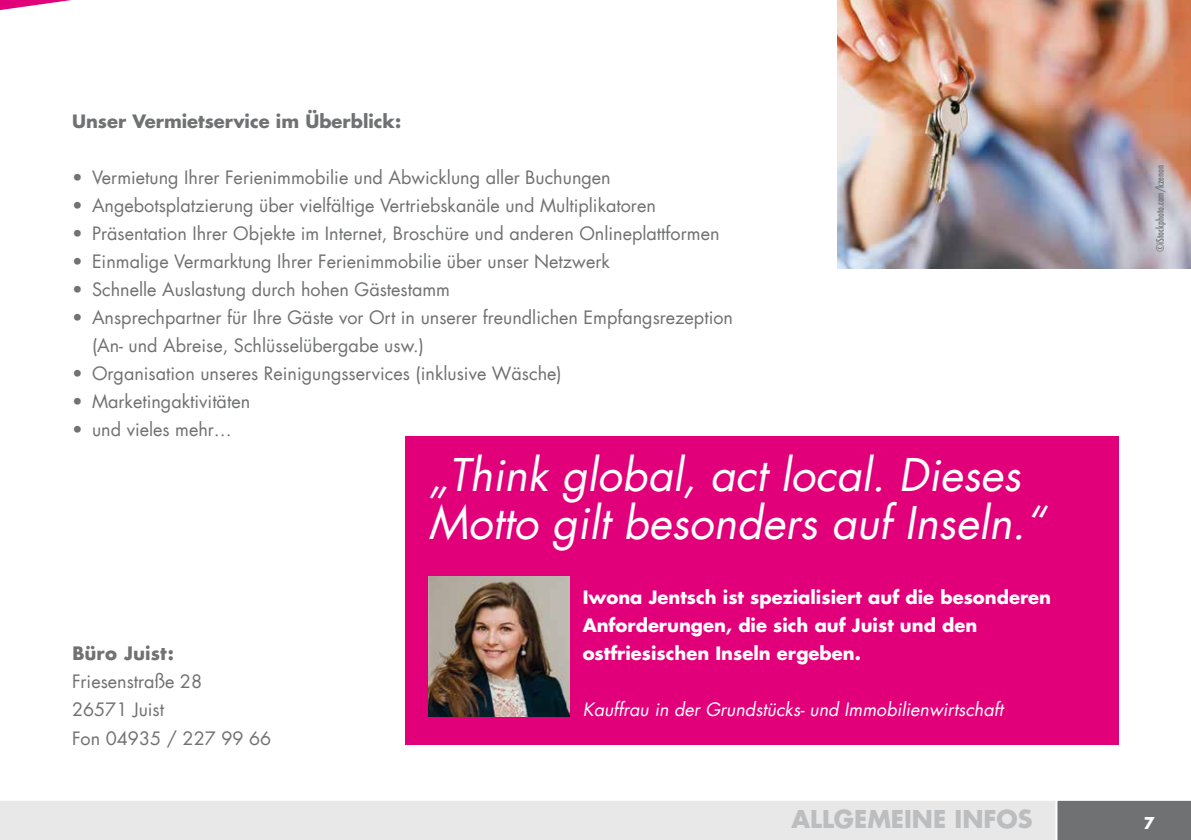
<style>
.page{position:relative;width:1191px;height:840px;background:#fff}
.page>*{position:absolute;margin:0;border:0;box-sizing:border-box;transform-origin:0 0}
.t1{font:italic 44px/48px "Futura LT";color:#fff}
.t2{font:700 24px "Futura LT";color:#bbbdbe}
.t3{font:18px/28px "Futura LT";color:#707172}
.t4{font:700 18px/28px "Futura LT";color:#fff}
.t5{font:italic 18px "Futura LT";color:#fff}
.t6{font:700 18px "Futura LT";color:#707172}
.t7{font:700 18px "Futura";color:#707172}
.t8{font:700 16px "Futura LT";color:#fff}
.t9{font:500 condensed 10px "Futura";color:#707172}
</style>
<div class="page">
<img style="left:838px;top:0;width:353px;height:268px">
<div style="left:0;top:801px;width:1055px;height:38px;background:#e8e8e9"></div>
<div style="left:1055px;top:800px;width:136px;height:39px;background:#707172"></div>
<div style="left:405px;top:436px;width:714px;height:308px;background:#e2007a"></div>
<svg style="left:0;top:0;width:71px;height:10px"></svg>
<img style="left:428px;top:576px;width:142px;height:140px">
<p class="t6" style="left:72px;top:109px;width:331px">Unser Vermietservice im Überblick:</p>
<p class="t3" style="left:72px;top:163px;width:540px">• Vermietung Ihrer Ferienimmobilie und Abwicklung aller Buchungen</p>
<p class="t3" style="left:72px;top:191px;width:585px">• Angebotsplatzierung über vielfältige Vertriebskanäle und Multiplikatoren</p>
<p class="t3" style="left:72px;top:219px;width:649px">• Präsentation Ihrer Objekte im Internet, Broschüre und anderen Onlineplattformen</p>
<p class="t3" style="left:72px;top:247px;width:539px">• Einmalige Vermarktung Ihrer Ferienimmobilie über unser Netzwerk</p>
<p class="t3" style="left:72px;top:275px;width:379px">• Schnelle Auslastung durch hohen Gästestamm</p>
<p class="t3" style="left:92px;top:303px;width:642px;text-indent:-20px">• Ansprechpartner für Ihre Gäste vor Ort in unserer freundlichen Empfangsrezeption (An- und Abreise, Schlüsselübergabe usw.)</p>
<p class="t3" style="left:72px;top:359px;width:491px">• Organisation unseres Reinigungsservices (inklusive Wäsche)</p>
<p class="t3" style="left:72px;top:387px;width:180px">• Marketingaktivitäten</p>
<p class="t3" style="left:72px;top:415px;width:161px">• und vieles mehr…</p>
<p class="t7" style="left:72px;top:640px;width:103px">Büro Juist:</p>
<p class="t3" style="left:72px;top:667px;width:201px">Friesenstraße 28<br>26571 Juist<br>Fon 04935 / 227 99 66</p>
<h1 class="t1" style="left:428px;top:451px;width:619px">„Think global, act local. Dieses<br>Motto gilt besonders auf Inseln.“</h1>
<p class="t4" style="left:582px;top:583px;width:470px">Iwona Jentsch ist spezialisiert auf die besonderen<br>Anforderungen, die sich auf Juist und den ostfriesischen Inseln ergeben.</p>
<p class="t5" style="left:582px;top:698px;width:422px">Kauffrau in der Grundstücks- und Immobilienwirtschaft</p>
<p class="t9" style="left:1153px;top:252px;width:89px;rotate:-90deg">©iStockphoto.com/kzenon</p>
<h2 class="t2" style="left:791px;top:803px;width:243px">ALLGEMEINE INFOS</h2>
<p class="t8" style="left:1143px;top:811px;width:12px">7</p>
</div>
